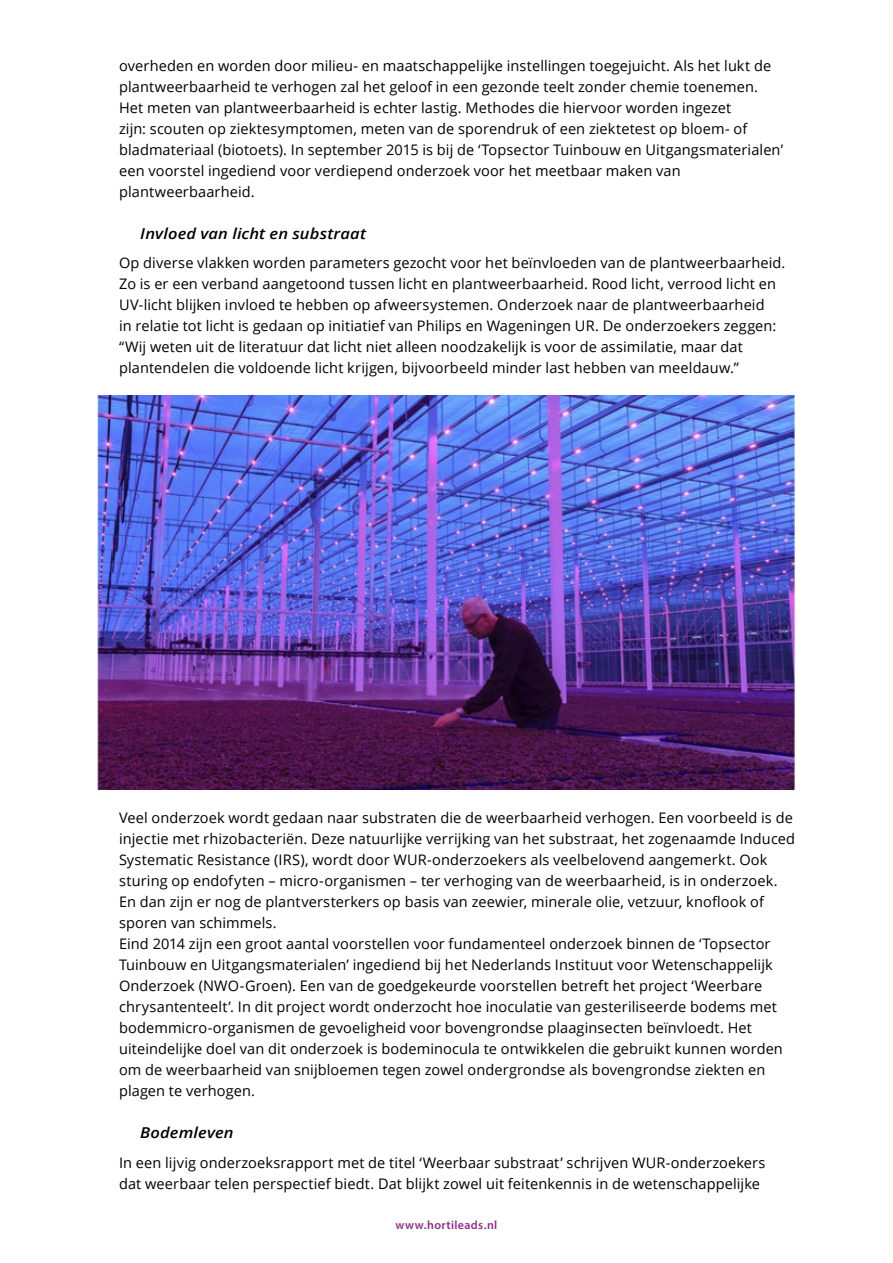
<style>
.page{position:relative;width:893px;height:1263px;background:#fff}
.page>*{position:absolute;margin:0;border:0;box-sizing:border-box;transform-origin:0 0}
.t1{font:italic 600 15px "Open Sans";letter-spacing:.005em;color:#000;scale:1.1 1}
.t2{font:14.55px/21px "Open Sans";letter-spacing:.01em;color:#000}
.t3{font:600 12px "Myriad Pro";letter-spacing:.03em;color:#8e2f88}
</style>
<div class="page">
<img style="left:98px;top:395px;width:697px;height:394px">
<p class="t2" style="left:119px;top:55px;width:666px">overheden en worden door milieu- en maatschappelijke instellingen toegejuicht. Als het lukt de plantweerbaarheid te verhogen zal het geloof in een gezonde teelt zonder chemie toenemen.<br>Het meten van plantweerbaarheid is echter lastig. Methodes die hiervoor worden ingezet<br>zijn: scouten op ziektesymptomen, meten van de sporendruk of een ziektetest op bloem- of bladmateriaal (biotoets). In september 2015 is bij de ‘Topsector Tuinbouw en Uitgangsmaterialen’ een voorstel ingediend voor verdiepend onderzoek voor het meetbaar maken van plantweerbaarheid.</p>
<p class="t1" style="left:140px;top:223px;width:207px">Invloed van licht en substraat</p>
<p class="t2" style="left:119px;top:252px;width:668px">Op diverse vlakken worden parameters gezocht voor het beïnvloeden van de plantweerbaarheid.<br>Zo is er een verband aangetoond tussen licht en plantweerbaarheid. Rood licht, verrood licht en UV-licht blijken invloed te hebben op afweersystemen. Onderzoek naar de plantweerbaarheid<br>in relatie tot licht is gedaan op initiatief van Philips en Wageningen UR. De onderzoekers zeggen: “Wij weten uit de literatuur dat licht niet alleen noodzakelijk is voor de assimilatie, maar dat plantendelen die voldoende licht krijgen, bijvoorbeeld minder last hebben van meeldauw.”</p>
<p class="t2" style="left:119px;top:807px;width:678px">Veel onderzoek wordt gedaan naar substraten die de weerbaarheid verhogen. Een voorbeeld is de injectie met rhizobacteriën. Deze natuurlijke verrijking van het substraat, het zogenaamde Induced Systematic Resistance (IRS), wordt door WUR-onderzoekers als veelbelovend aangemerkt. Ook sturing op endofyten – micro-organismen – ter verhoging van de weerbaarheid, is in onderzoek.<br>En dan zijn er nog de plantversterkers op basis van zeewier, minerale olie, vetzuur, knoflook of sporen van schimmels.<br>Eind 2014 zijn een groot aantal voorstellen voor fundamenteel onderzoek binnen de ‘Topsector Tuinbouw en Uitgangsmaterialen’ ingediend bij het Nederlands Instituut voor Wetenschappelijk Onderzoek (NWO-Groen). Een van de goedgekeurde voorstellen betreft het project ‘Weerbare chrysantenteelt’. In dit project wordt onderzocht hoe inoculatie van gesteriliseerde bodems met bodemmicro-organismen de gevoeligheid voor bovengrondse plaaginsecten beïnvloedt. Het uiteindelijke doel van dit onderzoek is bodeminocula te ontwikkelen die gebruikt kunnen worden om de weerbaarheid van snijbloemen tegen zowel ondergrondse als bovengrondse ziekten en plagen te verhogen.</p>
<p class="t1" style="left:140px;top:1122px;width:86px">Bodemleven</p>
<p class="t2" style="left:119px;top:1151px;width:648px">In een lijvig onderzoeksrapport met de titel ‘Weerbaar substraat’ schrijven WUR-onderzoekers dat weerbaar telen perspectief biedt. Dat blijkt zowel uit feitenkennis in de wetenschappelijke</p>
<p class="t3" style="left:396px;top:1218px;width:103px">www.hortileads.nl</p>
</div>
